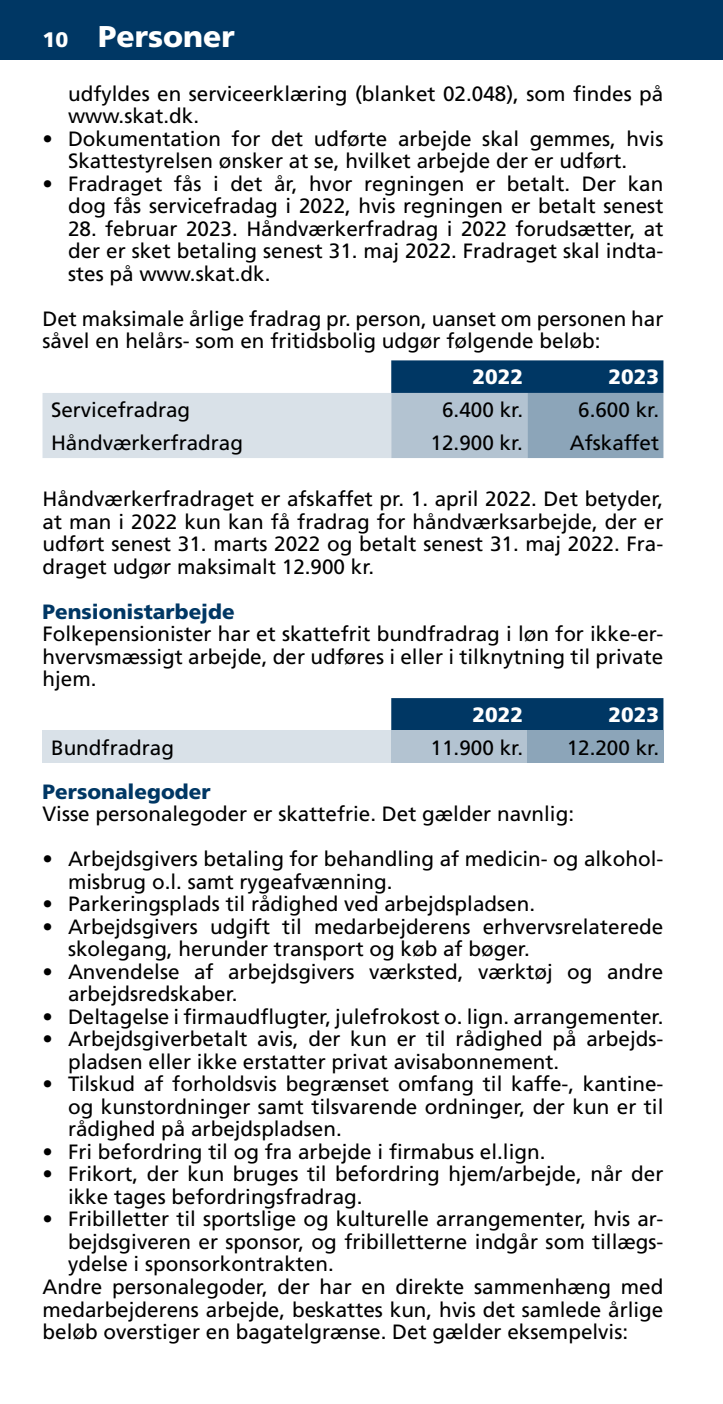
<style>
.page{position:relative;width:723px;height:1404px;background:#fff}
.page>*{position:absolute;margin:0;border:0;box-sizing:border-box;transform-origin:0 0}
.t1{font:900 30px "Frutiger LT Std";color:#fff}
.t2{font:20.7px/22.5px "Frutiger LT Std";color:#000}
.t3{font:900 20.7px "Frutiger LT Std";color:#003764}
.t4{font:900 20.7px "Frutiger LT Std";color:#fff}
.s1{font-size:21px}
</style>
<div class="page">
<div style="left:0;top:0;width:723px;height:60px;background:#003764"></div>
<svg style="left:43px;top:360px;width:620px;height:98px"></svg>
<div style="left:391px;top:698px;width:272px;height:32px;background:#003764"></div>
<div style="left:43px;top:730px;width:348px;height:33px;background:#d9e1e8"></div>
<div style="left:391px;top:730px;width:136px;height:33px;background:#b3c3d1"></div>
<div style="left:527px;top:730px;width:136px;height:33px;background:#8ca5b9"></div>
<h1 class="t1" style="left:43px;top:18px;width:194px"><span class="s1">10</span> Personer</h1>
<p class="t2" style="left:68px;top:82px;width:597px">udfyldes en serviceerklæring (blanket 02 .048), som findes på www .skat .dk .</p>
<p class="t2" style="left:43px;top:127px;width:622px;text-align:center">• Dokumentation for det udførte arbejde skal gemmes, hvis<br>Skattestyrelsen ønsker at se, hvilket arbejde der er udført .</p>
<p class="t2" style="left:68px;top:172px;width:597px;text-align:justify;text-indent:-26px">• Fradraget fås i det år, hvor regningen er betalt . Der kan dog fås servicefradag i 2022, hvis regningen er betalt senest 28 . februar 2023 . Håndværkerfradrag i 2022 forudsætter, at der er sket betaling senest 31 . maj 2022 . Fradraget skal indta&shy;stes på www .skat .dk .</p>
<p class="t2" style="left:43px;top:307px;width:622px">Det maksimale årlige fradrag pr . person, uanset om personen har såvel en helårs- som en fritidsbolig udgør følgende beløb:</p>
<p class="t4" style="left:472px;top:364px;width:52px">2022</p>
<p class="t4" style="left:608px;top:364px;width:52px">2023</p>
<p class="t2" style="left:51px;top:398px;width:141px">Servicefradrag</p>
<p class="t2" style="left:442px;top:398px;width:82px">6 .400 kr .</p>
<p class="t2" style="left:578px;top:398px;width:82px">6 .600 kr .</p>
<p class="t2" style="left:51px;top:431px;width:194px">Håndværkerfradrag</p>
<p class="t2" style="left:430px;top:431px;width:94px">12 .900 kr .</p>
<p class="t2" style="left:570px;top:431px;width:91px">Afskaffet</p>
<p class="t2" style="left:42px;top:487px;width:622px;text-align:justify">Håndværkerfradraget er afskaffet pr . 1 . april 2022 . Det betyder, at man i 2022 kun kan få fradrag for håndværksarbejde, der er udført senest 31 . marts 2022 og betalt senest 31 . maj 2022 . Fra&shy;draget udgør maksimalt 12 .900 kr .</p>
<p class="t3" style="left:43px;top:598px;width:194px">Pensionistarbejde</p>
<p class="t2" style="left:43px;top:622px;width:622px;text-align:justify">Folkepensionister har et skattefrit bundfradrag i løn for ikke-er&shy;hvervsmæssigt arbejde, der udføres i eller i tilknytning til private hjem .</p>
<p class="t4" style="left:472px;top:702px;width:52px">2022</p>
<p class="t4" style="left:608px;top:702px;width:52px">2023</p>
<p class="t2" style="left:51px;top:736px;width:125px">Bundfradrag</p>
<p class="t2" style="left:431px;top:736px;width:94px">11 .900 kr .</p>
<p class="t2" style="left:567px;top:736px;width:94px">12 .200 kr .</p>
<p class="t3" style="left:43px;top:778px;width:170px">Personalegoder</p>
<p class="t2" style="left:43px;top:802px;width:533px">Visse personalegoder er skattefrie . Det gælder navnlig:</p>
<p class="t2" style="left:68px;top:847px;width:597px;text-indent:-26px">• Arbejdsgivers betaling for behandling af medicin- og alkohol&shy;misbrug o .l . samt rygeafvænning .</p>
<p class="t2" style="left:43px;top:892px;width:494px">• Parkeringsplads til rådighed ved arbejdspladsen .</p>
<p class="t2" style="left:68px;top:915px;width:597px;text-indent:-26px">• Arbejdsgivers udgift til medarbejderens erhvervsrelaterede skolegang, herunder transport og køb af bøger .</p>
<p class="t2" style="left:68px;top:960px;width:597px;text-indent:-26px">• Anvendelse af arbejdsgivers værksted, værktøj og andre arbejdsredskaber .</p>
<p class="t2" style="left:43px;top:1005px;width:622px">• Deltagelse i firmaudflugter, julefrokost o . lign . arrangementer .</p>
<p class="t2" style="left:68px;top:1027px;width:597px;text-indent:-26px">• Arbejdsgiverbetalt avis, der kun er til rådighed på arbejds&shy;pladsen eller ikke erstatter privat avisabonnement .</p>
<p class="t2" style="left:68px;top:1072px;width:597px;text-align:justify;text-indent:-26px">• Tilskud af forholdsvis begrænset omfang til kaffe-, kantine&shy;og kunstordninger samt tilsvarende ordninger, der kun er til rådighed på arbejdspladsen .</p>
<p class="t2" style="left:43px;top:1140px;width:504px">• Fri befordring til og fra arbejde i firmabus el .lign .</p>
<p class="t2" style="left:68px;top:1162px;width:597px;text-indent:-26px">• Frikort, der kun bruges til befordring hjem/arbejde, når der ikke tages befordringsfradrag .</p>
<p class="t2" style="left:43px;top:1207px;width:622px">• Fribilletter til sportslige og kulturelle arrangementer, hvis ar-</p>
<p class="t2" style="left:68px;top:1230px;width:597px">bejdsgiveren er sponsor, og fribilletterne indgår som tillægs-</p>
<p class="t2" style="left:68px;top:1252px;width:267px">ydelse i sponsorkontrakten .</p>
<p class="t2" style="left:43px;top:1275px;width:622px">Andre personalegoder, der har en direkte sammenhæng med</p>
<p class="t2" style="left:43px;top:1297px;width:622px">medarbejderens arbejde, beskattes kun, hvis det samlede årlige</p>
<p class="t2" style="left:43px;top:1320px;width:587px">beløb overstiger en bagatelgrænse . Det gælder eksempelvis:</p>
</div>
